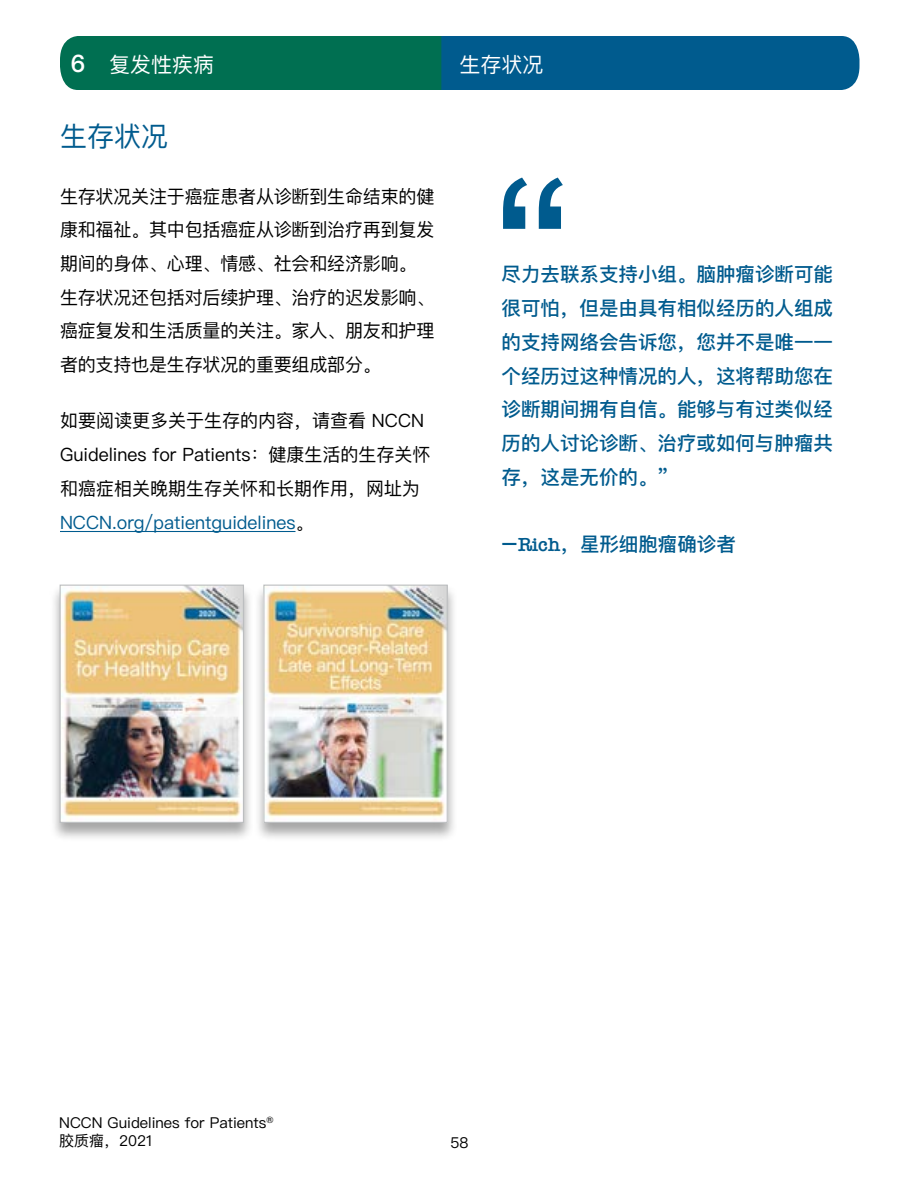
<style>
.page{position:relative;width:918px;height:1188px;background:#fff}
.page>*{position:absolute;margin:0;border:0;box-sizing:border-box;transform-origin:0 0}
.t1{font:218.85px "Arial";color:#005b8e;scale:1.08 1}
.t2{font:27.6px "Ping Fang SC";color:#005b8e}
.t3{font:21px "Ping Fang SC";color:#fff}
.t4{font:500 19.5px/33.8px "Ping Fang SC";color:#005b8e;text-align:justify}
.t5{font:18.3px/33.8px "Ping Fang SC";letter-spacing:-.01em;color:#000}
.t6{font:15px/18px "Ping Fang SC";color:#000}
.s1{font-weight:600;font-size:24px}
.s2{color:#005b8e}
.s3{font-family:"American Typewriter";font-weight:600}
</style>
<div class="page">
<svg style="left:60px;top:36px;width:800px;height:54px;background:#026672"></svg>
<hr style="left:60px;top:531px;width:235px;height:1px;background:#005b8e">
<div style="left:49px;top:584px;width:204px;height:258px;background:#000;opacity:.35"></div>
<img style="left:62px;top:587px;width:180px;height:234px">
<div style="left:60px;top:585px;width:184px;height:238px;border:1px solid #bcbec0"></div>
<div style="left:253px;top:584px;width:204px;height:258px;background:#000;opacity:.35"></div>
<img style="left:265px;top:587px;width:181px;height:234px">
<div style="left:263px;top:585px;width:185px;height:238px;border:1px solid #bcbec0"></div>
<p class="t3" style="left:71px;top:51px;width:145px"><span class="s1">6</span> 复发性疾病</p>
<p class="t3" style="left:459px;top:51px;width:85px">生存状况</p>
<h2 class="t2" style="left:60px;top:119px;width:109px">生存状况</h2>
<p class="t5" style="left:60px;top:179px;width:376px">生存状况关注于癌症患者从诊断到生命结束的健康和福祉。其中包括癌症从诊断到治疗再到复发期间的身体、心理、情感、社会和经济影响。生存状况还包括对后续护理、治疗的迟发影响、癌症复发和生活质量的关注。家人、朋友和护理者的支持也是生存状况的重要组成部分。</p>
<p class="t5" style="left:60px;top:404px;width:372px">如要阅读更多关于生存的内容，请查看 NCCN<br>Guidelines for Patients：健康生活的生存关怀和癌症相关晚期生存关怀和长期作用，网址为<br><span class="s2">NCCN.org/patientguidelines</span>。</p>
<h1 class="t1" style="left:494px;top:109px;width:74px">“</h1>
<p class="t4" style="left:502px;top:257px;width:333px">尽力去联系支持小组。脑肿瘤诊断可能很可怕，但是由具有相似经历的人组成的支持网络会告诉您，您并不是唯一一个经历过这种情况的人，这将帮助您在诊断期间拥有自信。能够与有过类似经历的人讨论诊断、治疗或如何与肿瘤共存，这是无价的。”</p>
<p class="t4" style="left:502px;top:527px;width:236px">– <span class="s3">Rich</span>，星形细胞瘤确诊者</p>
<p class="t6" style="left:59px;top:1113px;width:216px">NCCN Guidelines for Patients<sup>®</sup>胶质瘤，2021</p>
<p class="t6" style="left:450px;top:1133px;width:19px">58</p>
</div>
